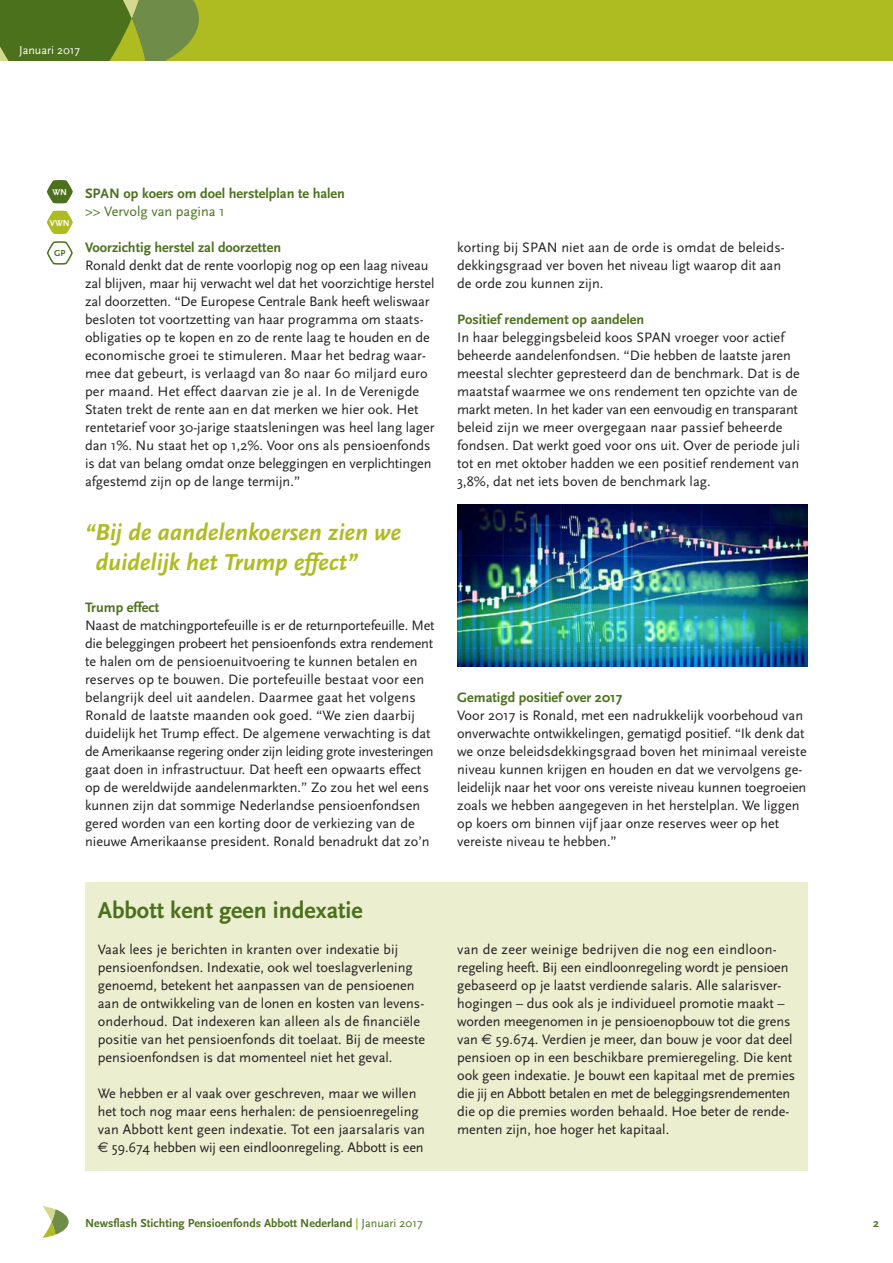
<style>
.page{position:relative;width:893px;height:1263px;background:#fff}
.page>*{position:absolute;margin:0;border:0;box-sizing:border-box;transform-origin:0 0}
.t1{font:italic 700 24px/30px "Scala Sans";color:#aebc21}
.t2{font:700 24px "Scala Sans";color:#4b711c}
.t3{font:14.25px/18px "Scala Sans";color:#231f20}
.t4{font:700 14.25px "Scala Sans";color:#4b711c}
.t5{font:14.25px "Scala Sans";color:#4b711c}
.t6{font:700 12px "Scala Sans";color:#4b711c}
.t7{font:12px "Scala Sans";color:#fff}
.t8{font:700 9px "Scala Sans";color:#fff}
.t9{font:700 9px "Scala Sans";color:#4b711c}
.s1{font-family:"Euro Sans"}
.s2{color:#aebc21}
.s3{font-weight:400}
</style>
<div class="page">
<div style="left:85px;top:882px;width:723px;height:288px;background:#ebeecf"></div>
<svg style="left:43px;top:1206px;width:26px;height:32px"></svg>
<div style="left:0;top:0;width:893px;height:73px;background:#aebc21"></div>
<svg style="left:0;top:0;width:199px;height:62px;background:#63842d"></svg>
<div style="left:0;top:62px;width:893px;height:90px;background:#fff"></div>
<svg style="left:47px;top:180px;width:26px;height:23px"></svg>
<svg style="left:47px;top:211px;width:26px;height:23px"></svg>
<svg style="left:46px;top:241px;width:27px;height:24px"></svg>
<img style="left:457px;top:504px;width:351px;height:162px">
<p class="t7" style="left:19px;top:44px;width:63px">Januari 2017</p>
<p class="t8" style="left:53px;top:187px;width:16px">WN</p>
<p class="t8" style="left:50px;top:218px;width:21px">VWN</p>
<p class="t9" style="left:54px;top:248px;width:13px">GP</p>
<p class="t4" style="left:85px;top:186px;width:262px">SPAN op koers om doel herstelplan te halen</p>
<p class="t5" style="left:85px;top:204px;width:141px">&gt;&gt; Vervolg van pagina 1</p>
<p class="t4" style="left:85px;top:240px;width:198px">Voorzichtig herstel zal doorzetten</p>
<p class="t3" style="left:85px;top:257px;width:351px">Ronald denkt dat de rente voorlopig nog op een laag niveau zal blijven, maar hij verwacht wel dat het voorzichtige herstel zal doorzetten. “De Europese Centrale Bank heeft weliswaar besloten tot voortzetting van haar programma om staats&shy;obligaties op te kopen en zo de rente laag te houden en de economische groei te stimuleren. Maar het bedrag waar&shy;mee dat gebeurt, is verlaagd van 80 naar 60 miljard euro per maand. Het effect daarvan zie je al. In de Verenigde Staten trekt de rente aan en dat merken we hier ook. Het rentetarief voor 30-jarige staatsleningen was heel lang lager dan 1%. Nu staat het op 1,2%. Voor ons als pensioenfonds is dat van belang omdat onze beleggingen en verplichtingen afgestemd zijn op de lange termijn.”</p>
<h1 class="t1" style="left:96px;top:517px;width:307px;text-indent:-10px">“Bij de aandelenkoersen zien we duidelijk het Trump effect”</h1>
<p class="t4" style="left:85px;top:600px;width:76px">Trump effect</p>
<p class="t3" style="left:85px;top:617px;width:351px">Naast de matchingportefeuille is er de returnportefeuille. Met die beleggingen probeert het pensioenfonds extra rendement te halen om de pensioenuitvoering te kunnen betalen en reserves op te bouwen. Die portefeuille bestaat voor een belangrijk deel uit aandelen. Daarmee gaat het volgens Ronald de laatste maanden ook goed. “We zien daarbij duidelijk het Trump effect. De algemene verwachting is dat de Amerikaanse regering onder zijn leiding grote investeringen gaat doen in infrastructuur. Dat heeft een opwaarts effect op de wereldwijde aandelenmarkten.” Zo zou het wel eens kunnen zijn dat sommige Nederlandse pensioenfondsen gered worden van een korting door de verkiezing van de nieuwe Amerikaanse president. Ronald benadrukt dat zo’n</p>
<h1 class="t2" style="left:98px;top:897px;width:266px">Abbott kent geen indexatie</h1>
<p class="t3" style="left:98px;top:941px;width:329px">Vaak lees je berichten in kranten over indexatie bij pensioenfondsen. Indexatie, ook wel toeslagverlening genoemd, betekent het aanpassen van de pensioenen aan de ontwikkeling van de lonen en kosten van levens&shy;onderhoud. Dat indexeren kan alleen als de financiële positie van het pensioenfonds dit toelaat. Bij de meeste pensioenfondsen is dat momenteel niet het geval.</p>
<p class="t3" style="left:98px;top:1085px;width:329px">We hebben er al vaak over geschreven, maar we willen het toch nog maar eens herhalen: de pensioenregeling van Abbott kent geen indexatie. Tot een jaarsalaris van <span class="s1">€</span> 59.674 hebben wij een eindloonregeling. Abbott is een</p>
<p class="t3" style="left:457px;top:239px;width:328px">korting bij SPAN niet aan de orde is omdat de beleids&shy;dekkingsgraad ver boven het niveau ligt waarop dit aan de orde zou kunnen zijn.</p>
<p class="t4" style="left:457px;top:312px;width:189px">Positief rendement op aandelen</p>
<p class="t3" style="left:457px;top:329px;width:344px">In haar beleggingsbeleid koos SPAN vroeger voor actief beheerde aandelenfondsen. “Die hebben de laatste jaren meestal slechter gepresteerd dan de benchmark. Dat is de maatstaf waarmee we ons rendement ten opzichte van de markt meten. In het kader van een eenvoudig en transparant beleid zijn we meer overgegaan naar passief beheerde fondsen. Dat werkt goed voor ons uit. Over de periode juli tot en met oktober hadden we een positief rendement van 3,8%, dat net iets boven de benchmark lag.</p>
<p class="t4" style="left:457px;top:690px;width:167px">Gematigd positief over 2017</p>
<p class="t3" style="left:457px;top:707px;width:351px">Voor 2017 is Ronald, met een nadrukkelijk voorbehoud van onverwachte ontwikkelingen, gematigd positief. “Ik denk dat we onze beleidsdekkingsgraad boven het minimaal vereiste niveau kunnen krijgen en houden en dat we vervolgens ge&shy;leidelijk naar het voor ons vereiste niveau kunnen toegroeien zoals we hebben aangegeven in het herstelplan. We liggen op koers om binnen vijf jaar onze reserves weer op het vereiste niveau te hebben.”</p>
<p class="t3" style="left:457px;top:941px;width:340px">van de zeer weinige bedrijven die nog een eindloon&shy;regeling heeft. Bij een eindloonregeling wordt je pensioen gebaseerd op je laatst verdiende salaris. Alle salarisver&shy;hogingen – dus ook als je individueel promotie maakt – worden meegenomen in je pensioenopbouw tot die grens van <span class="s1">€</span> 59.674. Verdien je meer, dan bouw je voor dat deel pensioen op in een beschikbare premieregeling. Die kent ook geen indexatie. Je bouwt een kapitaal met de premies die jij en Abbott betalen en met de beleggingsrendementen die op die premies worden behaald. Hoe beter de rende&shy;menten zijn, hoe hoger het kapitaal.</p>
<p class="t6" style="left:85px;top:1217px;width:339px">Newsflash Stichting Pensioenfonds Abbott Nederland <span class="s2">|</span> <span class="s3">Januari 2017</span></p>
<p class="t6" style="left:873px;top:1217px;width:7px">2</p>
</div>
